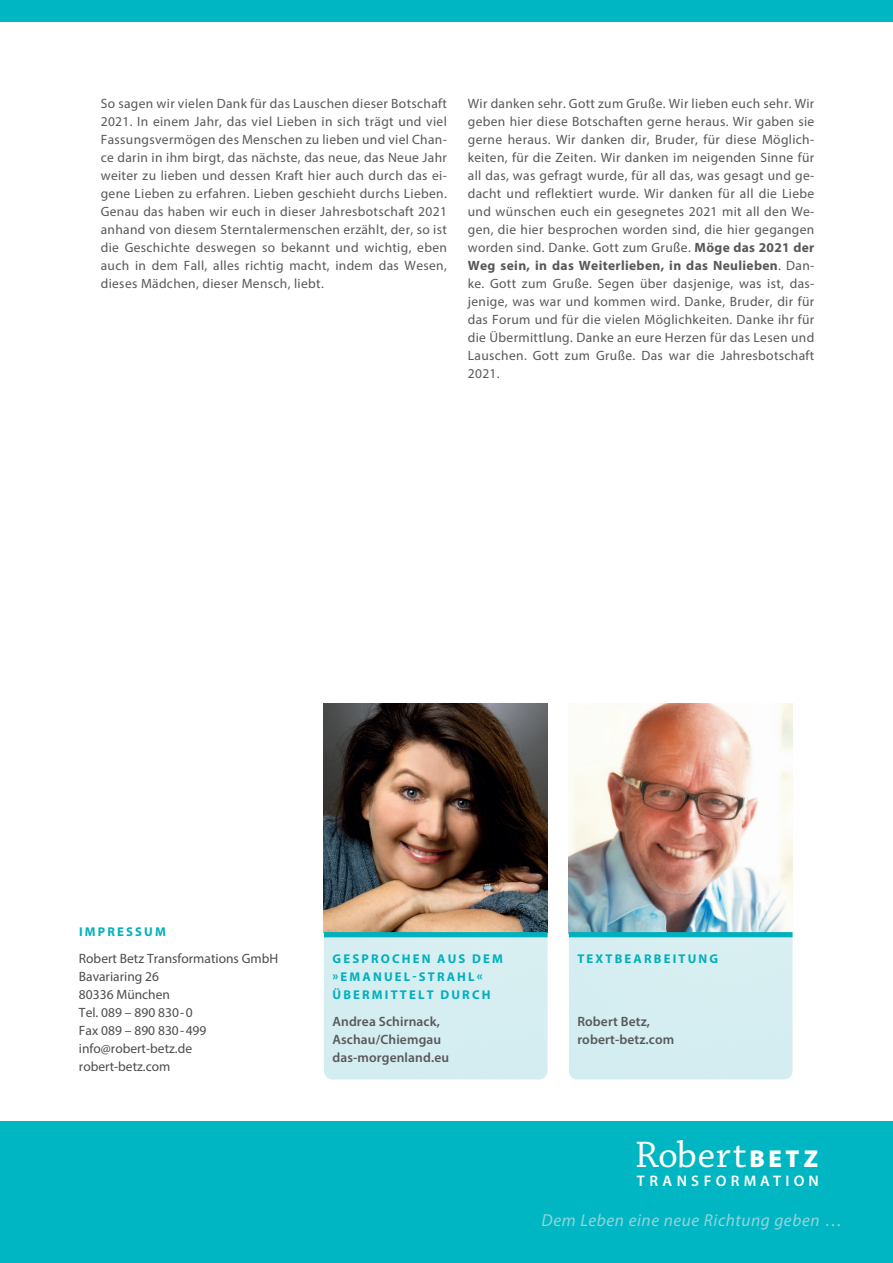
<style>
.page{position:relative;width:893px;height:1263px;background:#fff}
.page>*{position:absolute;margin:0;border:0;box-sizing:border-box;transform-origin:0 0}
.t1{font:38.7px "Chaparral Pro Capt";letter-spacing:.005em;color:#fff}
.t2{font:italic 17.25px "Myriad Pro";letter-spacing:.035em;color:#91d5dd}
.t3{font:600 15.3px "Myriad Pro";letter-spacing:.29em;color:#fff}
.t4{font:13.5px/18px "Myriad Pro";letter-spacing:.025em;color:#57585a;text-align:justify}
.t5{font:13.5px/18px "Myriad Pro";color:#4b4c4d}
.t6{font:600 13.5px/18px "Myriad Pro";letter-spacing:.01em;color:#57585a}
.t7{font:700 12.75px/18px "Myriad Pro";letter-spacing:.17em;color:#00b0bc}
.s1{font-weight:700}
.s2{font-family:"Myriad Pro";font-weight:900;font-size:24.45px}
.s3{font-style:normal}
</style>
<div class="page">
<img style="left:569px;top:704px;width:223px;height:228px">
<img style="left:324px;top:703px;width:224px;height:229px">
<div style="left:324px;top:932px;width:224px;height:5px;background:#00b0bc"></div>
<div style="left:569px;top:932px;width:223px;height:5px;background:#00b0bc"></div>
<div style="left:0;top:1121px;width:893px;height:142px;background:#00b6c2"></div>
<div style="left:0;top:0;width:893px;height:21px;background:#00b6c2"></div>
<p class="t4" style="left:101px;top:94px;width:348px">So sagen wir vielen Dank für das Lauschen dieser Botschaft 2021. In einem Jahr, das viel Lieben in sich trägt und viel Fassungsvermögen des Menschen zu lieben und viel Chan&shy;ce darin in ihm birgt, das nächste, das neue, das Neue Jahr weiter zu lieben und dessen Kraft hier auch durch das ei&shy;gene Lieben zu erfahren. Lieben geschieht durchs Lieben.<br>Genau das haben wir euch in dieser Jahresbotschaft 2021 anhand von diesem Sterntalermenschen erzählt, der, so ist die Geschichte deswegen so bekannt und wichtig, eben auch in dem Fall, alles richtig macht, indem das Wesen, dieses Mädchen, dieser Mensch, liebt.</p>
<p class="t4" style="left:468px;top:94px;width:348px">Wir danken sehr. Gott zum Gruße. Wir lieben euch sehr. Wir geben hier diese Botschaften gerne heraus. Wir gaben sie gerne heraus. Wir danken dir, Bruder, für diese Möglich&shy;keiten, für die Zeiten. Wir danken im neigenden Sinne für all das, was gefragt wurde, für all das, was gesagt und ge&shy;dacht und reflektiert wurde. Wir danken für all die Liebe und wünschen euch ein gesegnetes 2021 mit all den We&shy;gen, die hier besprochen worden sind, die hier gegangen worden sind. Danke. Gott zum Gruße. <span class="s1">Möge das 2021 der Weg sein, in das Weiterlieben, in das Neulieben</span>. Dan&shy;ke. Gott zum Gruße. Segen über dasjenige, was ist, das&shy;jenige, was war und kommen wird. Danke, Bruder, dir für das Forum und für die vielen Möglichkeiten. Danke ihr für die Übermittlung. Danke an eure Herzen für das Lesen und Lauschen. Gott zum Gruße. Das war die Jahresbotschaft 2021.</p>
<p class="t7" style="left:79px;top:922px;width:88px">IMPRESSUM</p>
<p class="t5" style="left:79px;top:949px;width:201px">Robert Betz Transformations GmbH<br>Bavariaring 26<br>80336 München<br>Tel. 089 – 890 830-0<br>Fax 089 – 890 830-499 info@robert-betz.de robert-betz.com</p>
<p class="t7" style="left:333px;top:949px;width:172px">GESPROCHEN AUS DEM »EMANUEL-STRAHL«<br>ÜBERMITTELT DURCH</p>
<p class="t6" style="left:332px;top:1012px;width:118px">Andrea Schirnack,<br>Aschau/Chiemgau das-morgenland.eu</p>
<p class="t7" style="left:577px;top:949px;width:142px">TEXTBEARBEITUNG</p>
<p class="t6" style="left:577px;top:1012px;width:98px">Robert Betz, robert-betz.com</p>
<h1 class="t1" style="left:635px;top:1133px;width:185px">Robert<span class="s2">BET Z</span></h1>
<p class="t3" style="left:637px;top:1171px;width:183px">TRANSFORMATION</p>
<p class="t2" style="left:542px;top:1209px;width:302px">Dem Leben eine neue Richtung geben <span class="s3">…</span></p>
</div>
